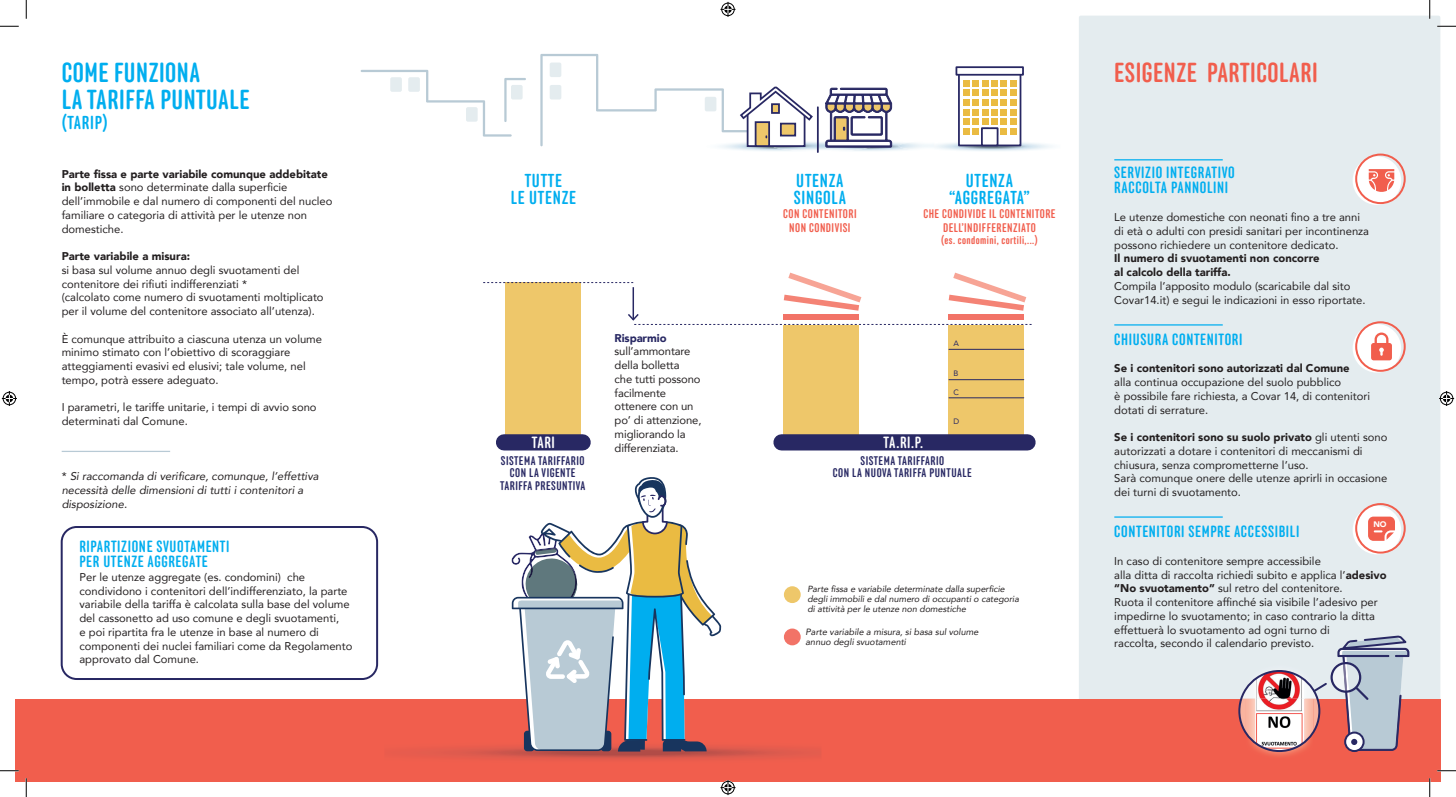
<style>
.page{position:relative;width:1456px;height:797px;background:#fff}
.page>*{position:absolute;margin:0;border:0;box-sizing:border-box;transform-origin:0 0}
.t1{font:500 27.5px/26.2px "Anchor";letter-spacing:.02em;color:#00aeef}
.t2{font:500 27.5px "Anchor";letter-spacing:.02em;color:#f15e4d}
.t3{font:500 18.75px/17.5px "Anchor";letter-spacing:.04em;color:#00aeef;text-align:center}
.t4{font:500 16.25px/15px "Anchor";letter-spacing:.04em;color:#00aeef}
.t5{font:500 16.25px "Anchor";letter-spacing:.04em;color:#fff}
.t6{font:500 12.5px/12.5px "Anchor";letter-spacing:.04em;color:#282863;text-align:center}
.t7{font:500 12.5px/13.8px "Anchor";letter-spacing:.04em;color:#f15e4d;text-align:center}
.t8{font:11.25px/13.8px "Avenir";color:#231f20}
.t9{font:900 11.25px/13.8px "Avenir";color:#231f20}
.t10{font:italic 11.25px/13.8px "Avenir";color:#231f20}
.t11{font:500 11.25px "Anchor";letter-spacing:.04em;color:#f15e4d}
.t12{font:900 11.25px "Avenir";letter-spacing:-.01em;color:#282863}
.t13{font:italic 9.12px/10.1px "Avenir";color:#231f20}
.t14{font:italic 8.88px/9.9px "Avenir";color:#231f20}
.t15{font:900 8px "Avenir";color:#fff}
.t16{font:7.75px "Avenir";color:#282863}
.s1{font-weight:900}
.s2{font-style:normal}
</style>
<div class="page">
<svg style="left:361px;top:70px;width:165px;height:67px"></svg>
<div style="left:466px;top:107px;width:12px;height:15px;background:#e4ecef;border-radius:2px"></div>
<div style="left:511px;top:85px;width:12px;height:14px;background:#e4ecef;border-radius:2px"></div>
<div style="left:408px;top:77px;width:12px;height:15px;background:#e4ecef;border-radius:2px"></div>
<div style="left:390px;top:77px;width:12px;height:15px;background:#e4ecef;border-radius:2px"></div>
<div style="left:1079px;top:16px;width:361px;height:765px;background:#e4ecef;border-radius:2px"></div>
<div style="left:16px;top:698px;width:1424px;height:83px;background:#f15e4d"></div>
<div style="left:784px;top:325px;width:75px;height:111px;background:#eec76a"></div>
<div style="left:948px;top:325px;width:76px;height:111px;background:#eec76a"></div>
<div style="left:781px;top:434px;width:246px;height:16px;background:#282863"></div>
<hr style="left:949px;top:397px;width:75px;height:1px;background:#282863">
<hr style="left:949px;top:349px;width:75px;height:1px;background:#282863">
<hr style="left:949px;top:379px;width:75px;height:1px;background:#282863">
<div style="left:505px;top:282px;width:76px;height:154px;background:#eec76a"></div>
<div style="left:504px;top:434px;width:79px;height:16px;background:#282863"></div>
<svg style="left:483px;top:273px;width:548px;height:52px"></svg>
<div style="left:61px;top:526px;width:317px;height:154px;border:2px solid #282863;border-radius:15px"></div>
<hr style="left:1114px;top:159px;width:108px;height:1px;background:#00aeef">
<hr style="left:1114px;top:324px;width:108px;height:1px;background:#00aeef">
<hr style="left:1114px;top:516px;width:108px;height:1px;background:#00aeef">
<div style="left:1352px;top:156px;width:49px;height:49px;background:#fff;border-radius:50%"></div>
<div style="left:1355px;top:153px;width:50px;height:51px;border:2px solid #f15e4d;border-radius:50%"></div>
<div style="left:1352px;top:324px;width:49px;height:48px;background:#fff;border-radius:50%"></div>
<div style="left:1355px;top:321px;width:50px;height:51px;border:2px solid #f15e4d;border-radius:50%"></div>
<svg style="left:1371px;top:332px;width:21px;height:28px"></svg>
<svg style="left:1368px;top:169px;width:26px;height:23px"></svg>
<div style="left:1352px;top:506px;width:49px;height:48px;background:#fff;border-radius:50%"></div>
<div style="left:1355px;top:503px;width:50px;height:50px;border:2px solid #f15e4d;border-radius:50%"></div>
<svg style="left:1368px;top:516px;width:27px;height:25px"></svg>
<hr style="left:62px;top:451px;width:108px;height:1px;background:#b8cad5">
<svg style="left:384px;top:477px;width:437px;height:283px"></svg>
<div style="left:1344px;top:731px;width:20px;height:21px;border:2px solid #282863;border-radius:50%"></div>
<svg style="left:1239px;top:689px;width:7px;height:44px"></svg>
<img style="left:1260px;top:751px;width:40px;height:5px">
<img style="left:1246px;top:678px;width:65px;height:73px">
<img style="left:1255px;top:671px;width:49px;height:27px">
<img style="left:1255px;top:698px;width:27px;height:52px">
<div style="left:1238px;top:670px;width:82px;height:82px;border:2px solid #282863;border-radius:50%"></div>
<svg style="left:1311px;top:636px;width:99px;height:115px"></svg>
<svg style="left:540px;top:54px;width:512px;height:99px"></svg>
<svg style="left:0;top:25px;width:19px;height:2px"></svg>
<svg style="left:1437px;top:25px;width:19px;height:2px"></svg>
<svg style="left:0;top:770px;width:19px;height:1px"></svg>
<svg style="left:1437px;top:770px;width:19px;height:1px"></svg>
<svg style="left:25px;top:0;width:2px;height:19px"></svg>
<svg style="left:25px;top:778px;width:2px;height:19px"></svg>
<svg style="left:1429px;top:0;width:1px;height:19px"></svg>
<svg style="left:1429px;top:778px;width:1px;height:19px"></svg>
<svg style="left:720px;top:2px;width:15px;height:15px"></svg>
<svg style="left:720px;top:780px;width:15px;height:15px"></svg>
<svg style="left:2px;top:391px;width:15px;height:15px"></svg>
<svg style="left:1439px;top:391px;width:15px;height:15px"></svg>
<h1 class="t1" style="left:62px;top:59px;width:189px">COME FUNZIONA<br>LA TARIFFA PUNTUALE</h1>
<h2 class="t3" style="left:62px;top:113px;width:48px">(TARIP)</h2>
<p class="t8" style="left:62px;top:166px;width:272px"><span class="s1">Parte fissa e parte variabile comunque addebitate in bolletta</span> sono determinate dalla superficie dell’immobile e dal numero di componenti del nucleo familiare o categoria di attività per le utenze non domestiche.</p>
<p class="t9" style="left:62px;top:249px;width:130px">Parte variabile a misura:</p>
<p class="t8" style="left:62px;top:263px;width:263px">si basa sul volume annuo degli svuotamenti del contenitore dei rifiuti indifferenziati *<br>(calcolato come numero di svuotamenti moltiplicato per il volume del contenitore associato all’utenza).</p>
<p class="t8" style="left:62px;top:331px;width:262px">È comunque attribuito a ciascuna utenza un volume minimo stimato con l’obiettivo di scoraggiare atteggiamenti evasivi ed elusivi; tale volume, nel tempo, potrà essere adeguato.</p>
<p class="t8" style="left:62px;top:400px;width:256px">I parametri, le tariffe unitarie, i tempi di avvio sono determinati dal Comune.</p>
<p class="t10" style="left:62px;top:469px;width:258px"><span class="s2">*</span> Si raccomanda di verificare, comunque, l’effettiva necessità delle dimensioni di tutti i contenitori a disposizione.</p>
<h3 class="t4" style="left:79px;top:539px;width:152px">RIPARTIZIONE SVUOTAMENTI<br>PER UTENZE AGGREGATE</h3>
<p class="t8" style="left:79px;top:570px;width:275px">Per le utenze aggregate (es. condomini) che condividono i contenitori dell’indifferenziato, la parte variabile della tariffa è calcolata sulla base del volume del cassonetto ad uso comune e degli svuotamenti,<br>e poi ripartita fra le utenze in base al numero di componenti dei nuclei familiari come da Regolamento approvato dal Comune.</p>
<h2 class="t3" style="left:511px;top:171px;width:67px">TUTTE<br>LE UTENZE</h2>
<h3 class="t5" style="left:532px;top:433px;width:25px">TARI</h3>
<p class="t12" style="left:614px;top:328px;width:54px">Risparmio</p>
<p class="t8" style="left:614px;top:344px;width:88px">sull’ammontare della bolletta<br>che tutti possono facilmente ottenere con un po’ di attenzione, migliorando la differenziata.</p>
<h2 class="t3" style="left:794px;top:171px;width:54px;text-align:left">UTENZA<br>SINGOLA</h2>
<p class="t7" style="left:783px;top:207px;width:75px">CON CONTENITORI<br>NON CONDIVISI</p>
<h2 class="t3" style="left:949px;top:171px;width:82px">UTENZA “AGGREGATA”</h2>
<p class="t7" style="left:923px;top:207px;width:134px">CHE CONDIVIDE IL CONTENITORE<br>DELL’INDIFFERENZIATO</p>
<p class="t11" style="left:941px;top:234px;width:98px">(es. condomini, cortili,...)</p>
<h3 class="t5" style="left:883px;top:433px;width:41px">TA.RI.P.</h3>
<p class="t16" style="left:953px;top:337px;width:7px">A</p>
<p class="t16" style="left:953px;top:367px;width:6px">B</p>
<p class="t16" style="left:953px;top:386px;width:7px">C</p>
<p class="t16" style="left:953px;top:415px;width:7px">D</p>
<p class="t6" style="left:500px;top:454px;width:87px">SISTEMA TARIFFARIO<br>CON LA VIGENTE<br>TARIFFA PRESUNTIVA</p>
<p class="t6" style="left:833px;top:454px;width:140px">SISTEMA TARIFFARIO<br>CON LA NUOVA TARIFFA PUNTUALE</p>
<p class="t14" style="left:807px;top:584px;width:213px">Parte fissa e variabile determinate dalla superficie degli immobili e dal numero di occupanti o categoria di attività per le utenze non domestiche</p>
<p class="t13" style="left:805px;top:626px;width:174px">Parte variabile a misura, si basa sul volume annuo degli svuotamenti</p>
<h1 class="t2" style="left:1114px;top:57px;width:205px">ESIGENZE PARTICOLARI</h1>
<h3 class="t4" style="left:1114px;top:165px;width:122px">SERVIZIO INTEGRATIVO<br>RACCOLTA PANNOLINI</h3>
<p class="t8" style="left:1114px;top:210px;width:256px">Le utenze domestiche con neonati fino a tre anni di età o adulti con presidi sanitari per incontinenza possono richiedere un contenitore dedicato.</p>
<p class="t9" style="left:1114px;top:251px;width:207px">Il numero di svuotamenti non concorre al calcolo della tariffa.</p>
<p class="t8" style="left:1114px;top:279px;width:253px">Compila l’apposito modulo (scaricabile dal sito<br>Covar14.it) e segui le indicazioni in esso riportate.</p>
<h3 class="t4" style="left:1114px;top:331px;width:130px">CHIUSURA CONTENITORI</h3>
<p class="t9" style="left:1114px;top:361px;width:237px">Se i contenitori sono autorizzati dal Comune</p>
<p class="t8" style="left:1114px;top:375px;width:257px">alla continua occupazione del suolo pubblico<br>è possibile fare richiesta, a Covar 14, di contenitori dotati di serrature.</p>
<p class="t8" style="left:1114px;top:430px;width:275px"><span class="s1">Se i contenitori sono su suolo privato</span> gli utenti sono autorizzati a dotare i contenitori di meccanismi di chiusura, senza comprometterne l’uso.<br>Sarà comunque onere delle utenze aprirli in occasione dei turni di svuotamento.</p>
<h3 class="t4" style="left:1114px;top:524px;width:187px">CONTENITORI SEMPRE ACCESSIBILI</h3>
<p class="t8" style="left:1114px;top:554px;width:274px">In caso di contenitore sempre accessibile<br>alla ditta di raccolta richiedi subito e applica l’<span class="s1">adesivo “No svuotamento”</span> sul retro del contenitore.<br>Ruota il contenitore affinché sia visibile l’adesivo per impedirne lo svuotamento; in caso contrario la ditta effettuerà lo svuotamento ad ogni turno di<br>raccolta, secondo il calendario previsto.</p>
<p class="t15" style="left:1373px;top:517px;width:15px">NO</p>
</div>
